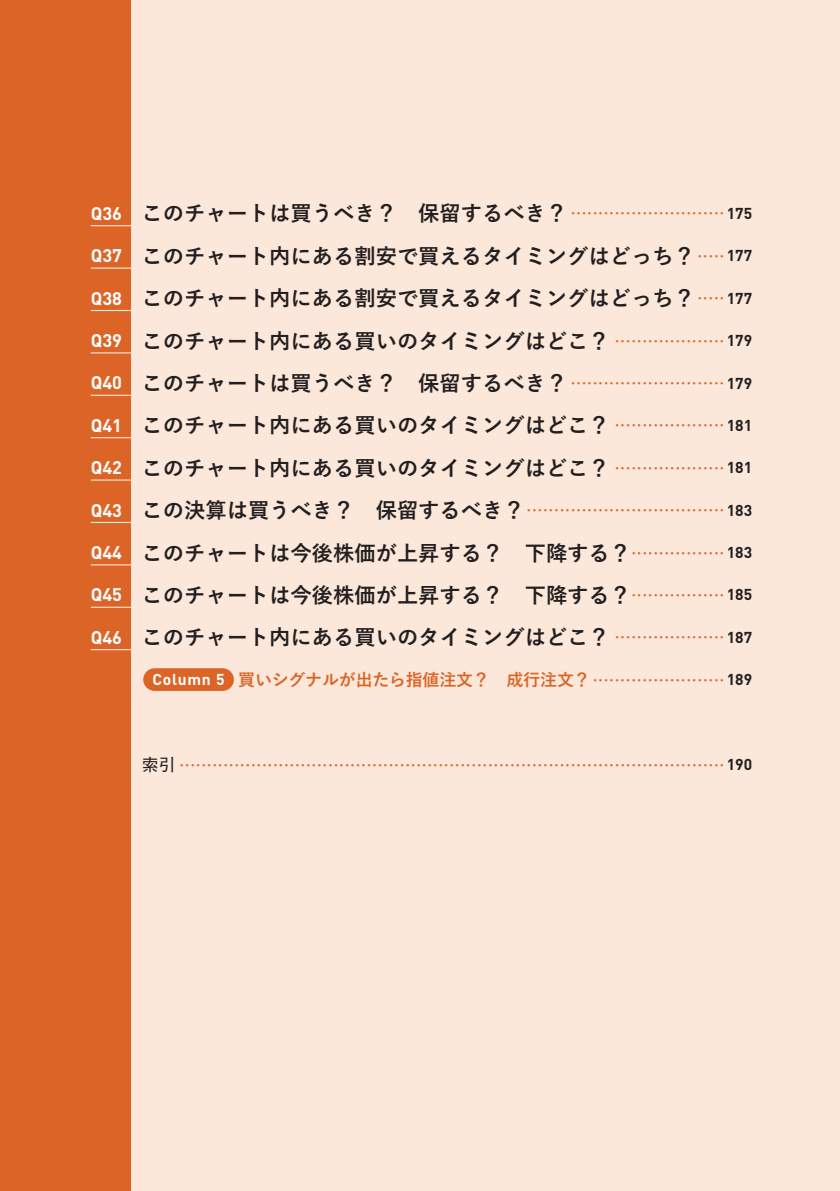
<style>
.page{position:relative;width:840px;height:1191px;background:#fff}
.page>*{position:absolute;margin:0;border:0;box-sizing:border-box;transform-origin:0 0}
.t1{font:700 21.2px/42.4px "Yu Go Pr 6 N";color:#231f20;text-align:justify}
.t2{font:300 21.2px "Jun 101 Pro";color:#dc6427}
.t3{font:700 15.6px "DINOT";letter-spacing:.045em;color:#fff}
.s1{font-family:"Yu Go Pr 6 N";font-weight:700;color:#231f20}
.s2{font-family:"DINOT";font-size:18px;color:#fff}
.s3{font-family:"DINOT";font-size:15.6px}
</style>
<div class="page">
<div style="left:0;top:0;width:839px;height:1191px;background:#fbe8da"></div>
<div style="left:0;top:0;width:130px;height:1191px;background:#dc6427"></div>
<hr style="left:91px;top:225px;width:45px;height:1px;background:#fbe8da">
<hr style="left:91px;top:267px;width:45px;height:2px;background:#fbe8da">
<hr style="left:91px;top:310px;width:45px;height:1px;background:#fbe8da">
<hr style="left:91px;top:352px;width:45px;height:1px;background:#fbe8da">
<hr style="left:91px;top:395px;width:45px;height:1px;background:#fbe8da">
<hr style="left:91px;top:437px;width:45px;height:1px;background:#fbe8da">
<hr style="left:91px;top:479px;width:45px;height:1px;background:#fbe8da">
<hr style="left:91px;top:522px;width:45px;height:1px;background:#fbe8da">
<hr style="left:91px;top:564px;width:45px;height:1px;background:#fbe8da">
<hr style="left:91px;top:606px;width:45px;height:2px;background:#fbe8da">
<hr style="left:91px;top:649px;width:45px;height:1px;background:#fbe8da">
<div style="left:154px;top:668px;width:68px;height:23px;background:#dc6427"></div>
<p class="t2" style="left:91px;top:189px;width:662px"><sub>Q36</sub> <span class="s1">このチャートは買うべき？　保留するべき？</span> ............................<sub>175</sub></p>
<p class="t1" style="left:91px;top:235px;width:662px"><span class="s2">Q37</span> このチャート内にある割安で買えるタイミングはどっち？ <sup>.....</sup><span class="s3">177<br></span><span class="s2">Q38</span> このチャート内にある割安で買えるタイミングはどっち？ <sup>.....</sup><span class="s3">177<br></span><span class="s2">Q39</span> このチャート内にある買いのタイミングはどこ？ <sup>....................</sup><span class="s3">179</span></p>
<p class="t2" style="left:91px;top:359px;width:662px"><sub>Q40</sub> <span class="s1">このチャートは買うべき？　保留するべき？</span> ............................<sub>179</sub></p>
<p class="t1" style="left:91px;top:405px;width:662px"><span class="s2">Q41</span> このチャート内にある買いのタイミングはどこ？ <sup>....................</sup><span class="s3">181<br></span><span class="s2">Q42</span> このチャート内にある買いのタイミングはどこ？ <sup>....................</sup><span class="s3">181</span></p>
<p class="t2" style="left:91px;top:486px;width:662px"><sub>Q43</sub> <span class="s1">この決算は買うべき？　保留するべき？</span> ....................................<sub>183</sub></p>
<p class="t1" style="left:91px;top:532px;width:662px"><span class="s2">Q44</span> このチャートは今後株価が上昇する？　下降する？<sup>.................</sup><span class="s3">183<br></span><span class="s2">Q45</span> このチャートは今後株価が上昇する？　下降する？<sup>.................</sup><span class="s3">185<br></span><span class="s2">Q46</span> このチャート内にある買いのタイミングはどこ？ <sup>....................</sup><span class="s3">187</span></p>
<p class="t2" style="left:238px;top:656px;width:515px"><sub>買いシグナルが出たら指値注文？　成行注文？</sub> ........................<sub>189</sub></p>
<p class="t3" style="left:152px;top:669px;width:74px">Column 5</p>
<p class="t2" style="left:142px;top:740px;width:611px"><sub>索引</sub> ...................................................................................................<sub>190</sub></p>
</div>
